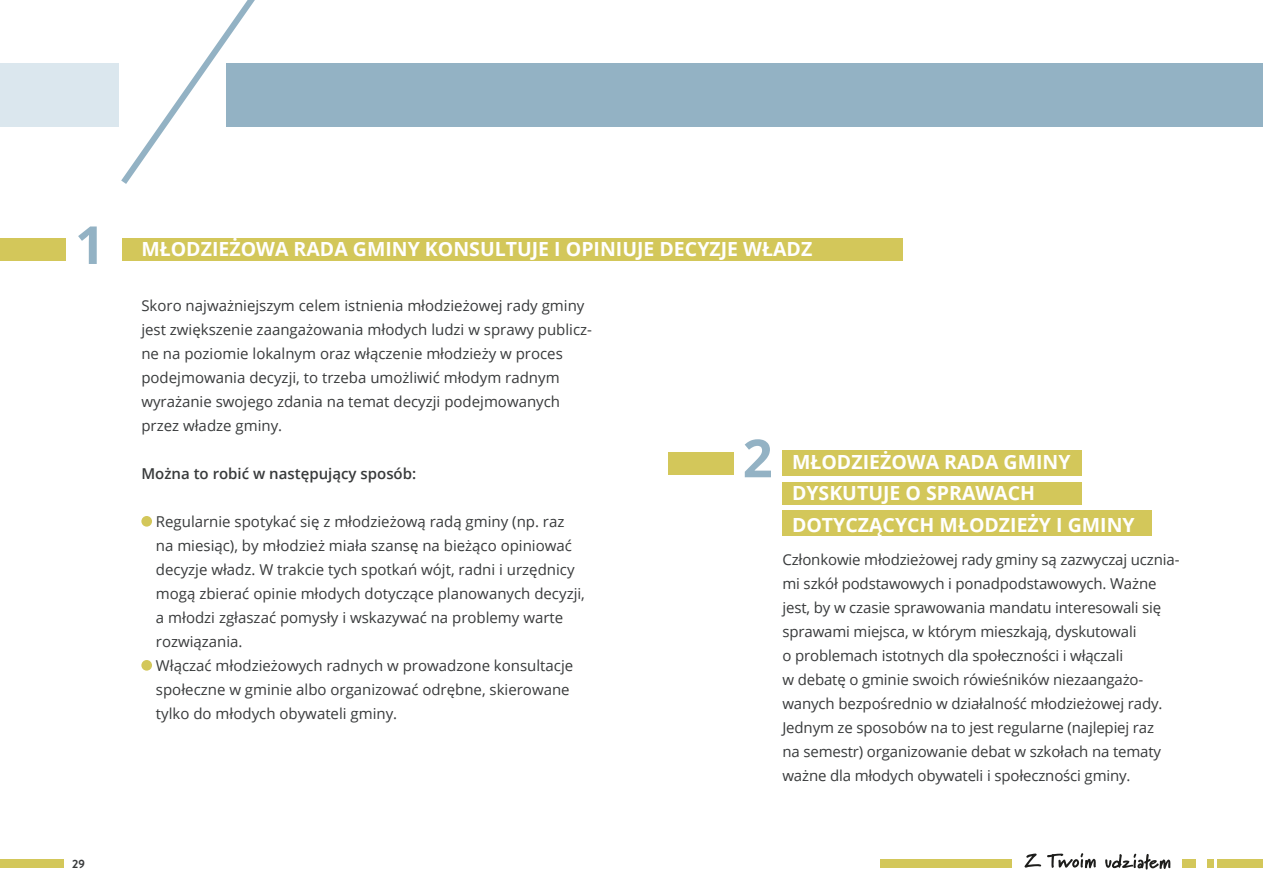
<style>
.page{position:relative;width:1263px;height:893px;background:#fff}
.page>*{position:absolute;margin:0;border:0;box-sizing:border-box;transform-origin:0 0}
.t1{font:700 52.5px "Open Sans";color:#93b2c4}
.t2{font:700 19.5px/31.5px "Open Sans";color:#fff}
.t3{font:15px/24px "Open Sans";color:#383a3b}
.t4{font:600 15px "Open Sans";color:#383a3b}
.t5{font:700 12px "Brandon Grotesque";color:#383a3b}
</style>
<div class="page">
<div style="left:227px;top:64px;width:1036px;height:63px;background:#93b2c4"></div>
<svg style="left:115px;top:0;width:320px;height:184px"></svg>
<svg style="left:1024px;top:853px;width:17px;height:15px"></svg>
<svg style="left:1047px;top:853px;width:49px;height:15px"></svg>
<svg style="left:1105px;top:854px;width:65px;height:15px"></svg>
<div style="left:881px;top:860px;width:131px;height:8px;background:#d3c75a"></div>
<div style="left:0;top:860px;width:64px;height:8px;background:#d3c75a"></div>
<div style="left:1207px;top:860px;width:7px;height:8px;background:#d3c75a"></div>
<div style="left:1183px;top:860px;width:13px;height:8px;background:#d3c75a"></div>
<div style="left:1217px;top:860px;width:46px;height:8px;background:#d3c75a"></div>
<div style="left:122px;top:238px;width:781px;height:23px;background:#d3c75a"></div>
<div style="left:0;top:238px;width:66px;height:23px;background:#d3c75a"></div>
<div style="left:141px;top:516px;width:11px;height:11px;background:#d3c75a;border-radius:50%"></div>
<div style="left:141px;top:660px;width:11px;height:11px;background:#d3c75a;border-radius:50%"></div>
<div style="left:668px;top:452px;width:65px;height:22px;background:#d3c75a"></div>
<div style="left:782px;top:450px;width:300px;height:26px;background:#d3c75a"></div>
<div style="left:782px;top:482px;width:300px;height:22px;background:#d3c75a"></div>
<div style="left:782px;top:510px;width:370px;height:26px;background:#d3c75a"></div>
<div style="left:0;top:64px;width:119px;height:63px;background:#dbe7ee"></div>
<h1 class="t1" style="left:75px;top:208px;width:31px">1</h1>
<h2 class="t2" style="left:141px;top:232px;width:672px">MŁODZIEŻOWA RADA GMINY KONSULTUJE I OPINIUJE DECYZJE WŁADZ</h2>
<p class="t3" style="left:141px;top:293px;width:452px">Skoro najważniejszym celem istnienia młodzieżowej rady gminy jest zwiększenie zaangażowania młodych ludzi w sprawy publicz&shy;ne na poziomie lokalnym oraz włączenie młodzieży w proces podejmowania decyzji, to trzeba umożliwić młodym radnym wyrażanie swojego zdania na temat decyzji podejmowanych przez władze gminy.</p>
<p class="t4" style="left:141px;top:463px;width:276px">Można to robić w następujący sposób:</p>
<p class="t3" style="left:156px;top:509px;width:430px">Regularnie spotykać się z młodzieżową radą gminy (np. raz na miesiąc), by młodzież miała szansę na bieżąco opiniować decyzje władz. W trakcie tych spotkań wójt, radni i urzędnicy mogą zbierać opinie młodych dotyczące planowanych decyzji, a młodzi zgłaszać pomysły i wskazywać na problemy warte rozwiązania.<br>Włączać młodzieżowych radnych w prowadzone konsultacje społeczne w gminie albo organizować odrębne, skierowane tylko do młodych obywateli gminy.</p>
<h1 class="t1" style="left:743px;top:421px;width:31px">2</h1>
<h2 class="t2" style="left:792px;top:446px;width:344px">MŁODZIEŻOWA RADA GMINY<br>DYSKUTUJE O SPRAWACH<br>DOTYCZĄCYCH MŁODZIEŻY I GMINY</h2>
<p class="t3" style="left:782px;top:547px;width:398px">Członkowie młodzieżowej rady gminy są zazwyczaj ucznia&shy;mi szkół podstawowych i ponadpodstawowych. Ważne jest, by w czasie sprawowania mandatu interesowali się sprawami miejsca, w którym mieszkają, dyskutowali<br>o problemach istotnych dla społeczności i włączali<br>w debatę o gminie swoich rówieśników niezaangażo&shy;wanych bezpośrednio w działalność młodzieżowej rady.<br>Jednym ze sposobów na to jest regularne (najlepiej raz<br>na semestr) organizowanie debat w szkołach na tematy ważne dla młodych obywateli i społeczności gminy.</p>
<p class="t5" style="left:72px;top:856px;width:14px">29</p>
</div>
